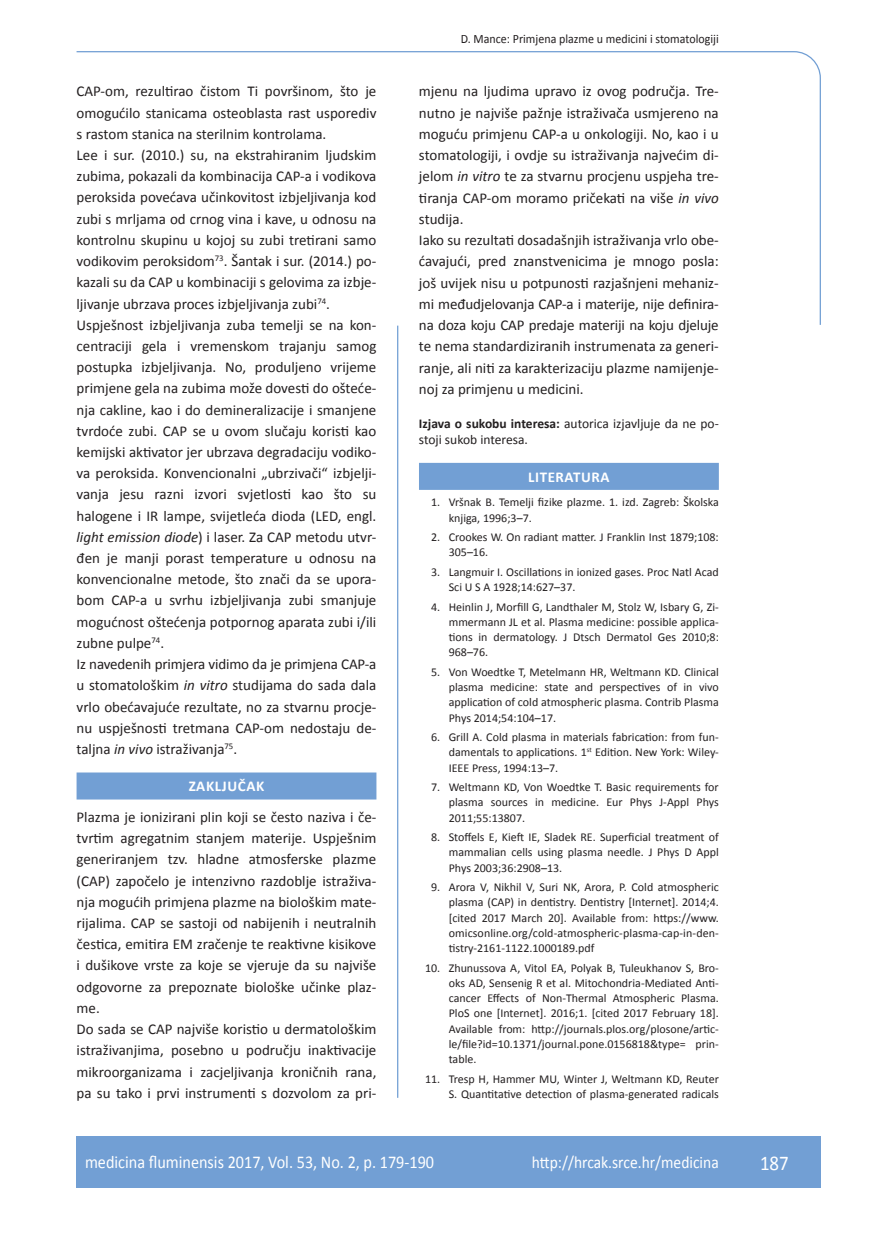
<style>
.page{position:relative;width:872px;height:1234px;background:#fff}
.page>*{position:absolute;margin:0;border:0;box-sizing:border-box;transform-origin:0 0}
.t1{font:21px "Calibri";color:#fff;scale:.9 1}
.t2{font:18px "Calibri";color:#fff;scale:.9 1}
.t3{font:17.25px "Calibri";color:#fff;scale:.9 1}
.t4{font:15px/21.1px "Calibri";color:#231f20}
.t5{font:700 15px "Calibri";letter-spacing:.04em;color:#fff}
.t6{font:13.5px/16.8px "Calibri";color:#231f20}
.t7{font:12.75px "Calibri";color:#231f20;scale:.94 1}
.t8{font:12px/15.3px "Calibri";color:#231f20;text-align:justify}
.s1{font-style:italic}
.s2{font-weight:700}
</style>
<div class="page">
<svg style="left:76px;top:51px;width:745px;height:275px"></svg>
<hr style="left:397px;top:325px;width:1px;height:772px;background:#729fd4">
<div style="left:77px;top:1135px;width:744px;height:51px;background:#729fd4"></div>
<div style="left:77px;top:772px;width:299px;height:27px;background:#729fd4"></div>
<div style="left:419px;top:463px;width:300px;height:27px;background:#729fd4"></div>
<p class="t4" style="left:77px;top:80px;width:301px">CAP-om, rezultirao čistom Ti površinom, što je omogućilo stanicama osteoblasta rast usporediv s rastom stanica na sterilnim kontrolama.<br>Lee i sur. (2010.) su, na ekstrahiranim ljudskim zubima, pokazali da kombinacija CAP-a i vodikova peroksida povećava učinkovitost izbjeljivanja kod zubi s mrljama od crnog vina i kave, u odnosu na kontrolnu skupinu u kojoj su zubi tretirani samo vodikovim peroksidom<sup>73</sup>. Šantak i sur. (2014.) po&shy;kazali su da CAP u kombinaciji s gelovima za izbje&shy;ljivanje ubrzava proces izbjeljivanja zubi<sup>74</sup>.<br>Uspješnost izbjeljivanja zuba temelji se na kon&shy;centraciji gela i vremenskom trajanju samog postupka izbjeljivanja. No, produljeno vrijeme primjene gela na zubima može dovesti do ošteće&shy;nja cakline, kao i do demineralizacije i smanjene tvrdoće zubi. CAP se u ovom slučaju koristi kao kemijski aktivator jer ubrzava degradaciju vodiko&shy;va peroksida. Konvencionalni „ubrzivači“ izbjelji&shy;vanja jesu razni izvori svjetlosti kao što su halogene i IR lampe, svijetleća dioda (LED, engl. <span class="s1">light emission diode</span>) i laser. Za CAP metodu utvr&shy;đen je manji porast temperature u odnosu na konvencionalne metode, što znači da se upora&shy;bom CAP-a u svrhu izbjeljivanja zubi smanjuje mogućnost oštećenja potpornog aparata zubi i/ili zubne pulpe<sup>74</sup>.<br>Iz navedenih primjera vidimo da je primjena CAP-a u stomatološkim <span class="s1">in vitro</span> studijama do sada dala vrlo obećavajuće rezultate, no za stvarnu procje&shy;nu uspješnosti tretmana CAP-om nedostaju de&shy;taljna <span class="s1">in vivo</span> istraživanja<sup>75</sup>.</p>
<p class="t5" style="left:189px;top:776px;width:77px">ZAKLJUČAK</p>
<p class="t4" style="left:77px;top:805px;width:301px">Plazma je ionizirani plin koji se često naziva i če&shy;tvrtim agregatnim stanjem materije. Uspješnim generiranjem tzv. hladne atmosferske plazme (CAP) započelo je intenzivno razdoblje istraživa&shy;nja mogućih primjena plazme na biološkim mate&shy;rijalima. CAP se sastoji od nabijenih i neutralnih čestica, emitira EM zračenje te reaktivne kisikove i dušikove vrste za koje se vjeruje da su najviše odgovorne za prepoznate biološke učinke plaz&shy;me.<br>Do sada se CAP najviše koristio u dermatološkim istraživanjima, posebno u području inaktivacije mikroorganizama i zacjeljivanja kroničnih rana, pa su tako i prvi instrumenti s dozvolom za pri-</p>
<p class="t7" style="left:461px;top:30px;width:276px">D. Mance: Primjena plazme u medicini i stomatologiji</p>
<p class="t4" style="left:419px;top:80px;width:301px">mjenu na ljudima upravo iz ovog područja. Tre&shy;nutno je najviše pažnje istraživača usmjereno na moguću primjenu CAP-a u onkologiji. No, kao i u stomatologiji, i ovdje su istraživanja najvećim di&shy;jelom <span class="s1">in vitro</span> te za stvarnu procjenu uspjeha tre&shy;tiranja CAP-om moramo pričekati na više <span class="s1">in vivo </span>studija.<br>Iako su rezultati dosadašnjih istraživanja vrlo obe&shy;ćavajući, pred znanstvenicima je mnogo posla: još uvijek nisu u potpunosti razjašnjeni mehaniz&shy;mi međudjelovanja CAP-a i materije, nije definira&shy;na doza koju CAP predaje materiji na koju djeluje te nema standardiziranih instrumenata za generi&shy;ranje, ali niti za karakterizaciju plazme namijenje&shy;noj za primjenu u medicini.</p>
<p class="t6" style="left:419px;top:414px;width:301px"><span class="s2">Izjava o sukobu interesa:</span> autorica izjavljuje da ne po&shy;stoji sukob interesa.</p>
<p class="t5" style="left:528px;top:467px;width:83px">LITERATURA</p>
<p class="t8" style="left:449px;top:494px;width:271px;text-indent:-18px">1. Vršnak B. Temelji fizike plazme. 1. izd. Zagreb: Školska knjiga, 1996;3–7.</p>
<p class="t8" style="left:449px;top:529px;width:272px;text-indent:-18px">2. Crookes W. On radiant matter. J Franklin Inst 1879;108:<br>305–16.</p>
<p class="t8" style="left:449px;top:563px;width:271px;text-indent:-18px">3. Langmuir I. Oscillations in ionized gases. Proc Natl Acad<br>Sci U S A 1928;14:627–37.</p>
<p class="t8" style="left:449px;top:598px;width:272px;text-indent:-18px">4. Heinlin J, Morfill G, Landthaler M, Stolz W, Isbary G, Zi&shy;mmermann JL et al. Plasma medicine: possible applica&shy;tions in dermatology. J Dtsch Dermatol Ges 2010;8:<br>968–76.</p>
<p class="t8" style="left:449px;top:663px;width:272px;text-indent:-18px">5. Von Woedtke T, Metelmann HR, Weltmann KD. Clinical plasma medicine: state and perspectives of in vivo application of cold atmospheric plasma. Contrib Plasma Phys 2014;54:104–17.</p>
<p class="t8" style="left:449px;top:729px;width:272px;text-indent:-18px">6. Grill A. Cold plasma in materials fabrication: from fun&shy;damentals to applications. 1<sup>st</sup> Edition. New York: Wiley-IEEE Press, 1994:13–7.</p>
<p class="t8" style="left:449px;top:778px;width:271px;text-indent:-18px">7. Weltmann KD, Von Woedtke T. Basic requirements for plasma sources in medicine. Eur Phys J-Appl Phys 2011;55:13807.</p>
<p class="t8" style="left:449px;top:828px;width:271px;text-indent:-18px">8. Stoffels E, Kieft IE, Sladek RE. Superficial treatment of mammalian cells using plasma needle. J Phys D Appl Phys 2003;36:2908–13.</p>
<p class="t8" style="left:449px;top:878px;width:271px;text-indent:-18px">9. Arora V, Nikhil V, Suri NK, Arora, P. Cold atmospheric plasma (CAP) in dentistry. Dentistry [Internet]. 2014;4. [cited 2017 March 20]. Available from: https://www. omicsonline.org/cold-atmospheric-plasma-cap-in-den&shy;tistry-2161-1122.1000189.pdf</p>
<p class="t8" style="left:449px;top:959px;width:271px;text-indent:-24px">10. Zhunussova A, Vitol EA, Polyak B, Tuleukhanov S, Bro&shy;oks AD, Sensenig R et al. Mitochondria-Mediated Anti&shy;cancer Effects of Non-Thermal Atmospheric Plasma.<br>PloS one [Internet]. 2016;1. [cited 2017 February 18].<br>Available from: http://journals.plos.org/plosone/artic&shy;le/file?id=10.1371/journal.pone.0156818&amp;type= prin&shy;table.</p>
<p class="t8" style="left:425px;top:1070px;width:295px;text-align:right">11. Tresp H, Hammer MU, Winter J, Weltmann KD, Reuter<br>S. Quantitative detection of plasma-generated radicals</p>
<p class="t2" style="left:85px;top:1150px;width:389px">medicina fluminensis 2017, Vol. 53, No. 2, p. 179-190</p>
<p class="t3" style="left:532px;top:1151px;width:209px">http://hrcak.srce.hr/medicina</p>
<h1 class="t1" style="left:760px;top:1149px;width:33px">187</h1>
</div>
